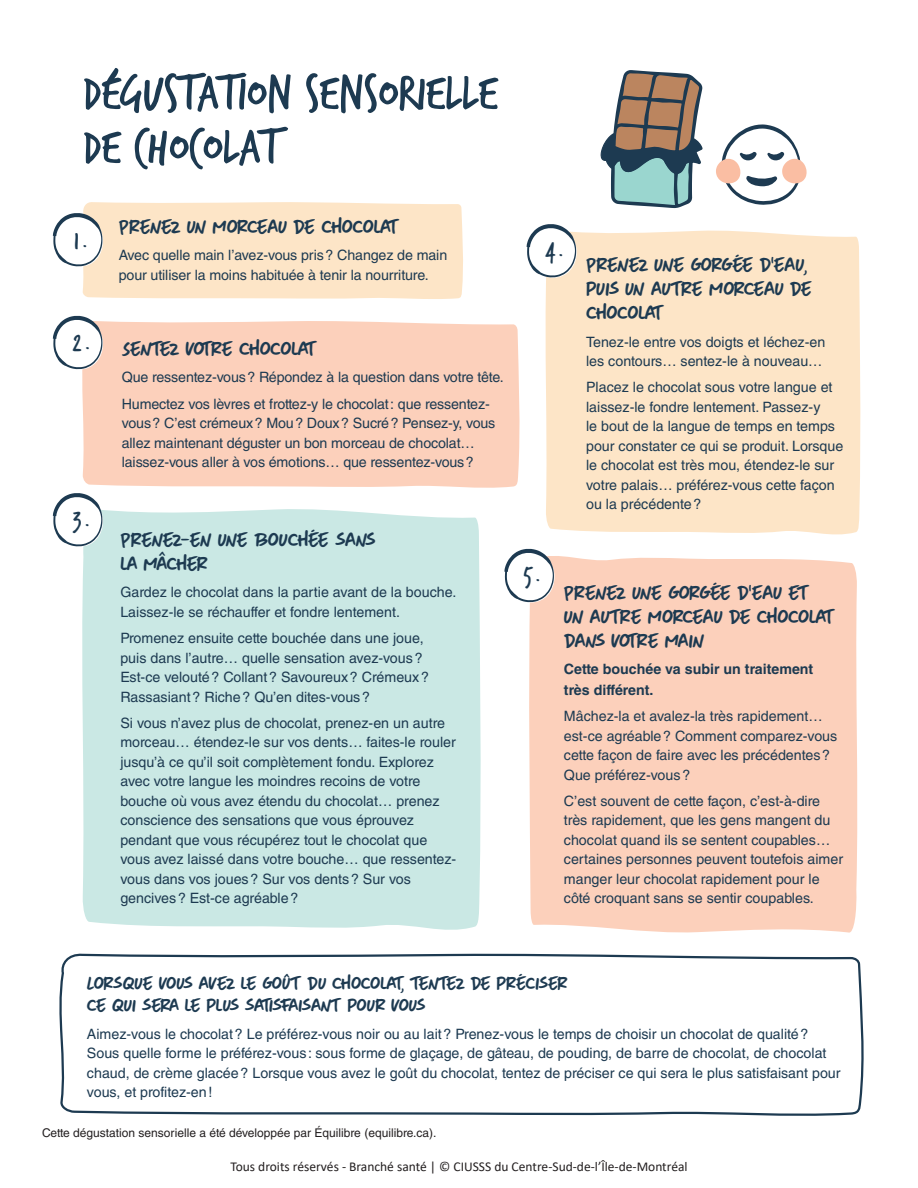
<style>
.page{position:relative;width:918px;height:1188px;background:#fff}
.page>*{position:absolute;margin:0;border:0;box-sizing:border-box;transform-origin:0 0}
.t1{font:52.5px/54px "Trash Hand";color:#1d3a51}
.t2{font:26.4px "Trash Hand";color:#1d3a51}
.puces{font:21px/24px "DK More Or Less";letter-spacing:-.05em;color:#1d3a51}
.puces-2{font:21px "DK More Or Less";letter-spacing:-.075em;color:#1d3a51}
.puces-3{font:19.5px/22.5px "DK More Or Less";letter-spacing:-.04em;color:#1d3a51}
.puces-4{font:14.25px/19.5px "Helvetica LT Std";color:#1d3a51}
.puces-5{font:700 14.25px/21px "Helvetica LT Std";color:#1d3a51}
.intertitre{font:13.5px "Calibri";color:#231f20}
.puces-6{font:12px "Helvetica LT Std";color:#231f20}
</style>
<div class="page">
<div style="left:545px;top:230px;width:316px;height:305px;background:#fde5c7"></div>
<div style="left:82px;top:321px;width:438px;height:167px;background:#fcd0bb"></div>
<div style="left:82px;top:509px;width:399px;height:421px;background:#cae8e4"></div>
<div style="left:529px;top:556px;width:329px;height:377px;background:#fcd0bb"></div>
<svg style="left:53px;top:202px;width:410px;height:97px;background:#fbe6cb"></svg>
<svg style="left:527px;top:224px;width:50px;height:54px"></svg>
<svg style="left:504px;top:549px;width:51px;height:54px"></svg>
<svg style="left:53px;top:316px;width:50px;height:54px"></svg>
<svg style="left:53px;top:493px;width:50px;height:54px"></svg>
<svg style="left:59px;top:953px;width:805px;height:163px"></svg>
<svg style="left:716px;top:124px;width:91px;height:81px"></svg>
<svg style="left:600px;top:70px;width:103px;height:138px"></svg>
<p class="t1" style="left:83px;top:68px;width:416px">DÉGUSTATION SENSORIELLE<br>DE CHOCOLAT</p>
<p class="t2" style="left:74px;top:228px;width:15px">1.</p>
<p class="t2" style="left:73px;top:330px;width:19px">2.</p>
<p class="t2" style="left:73px;top:507px;width:19px">3.</p>
<p class="puces" style="left:119px;top:215px;width:283px">Prenez un morceau de chocolat</p>
<p class="puces-4" style="left:119px;top:246px;width:330px">Avec quelle main l’avez-vous pris? Changez de main pour utiliser la moins habituée à tenir la nourriture.</p>
<p class="puces-2" style="left:122px;top:337px;width:197px">Sentez votre chocolat</p>
<p class="puces-4" style="left:122px;top:368px;width:384px">Que ressentez-vous? Répondez à la question dans votre tête.</p>
<p class="puces-4" style="left:122px;top:394px;width:375px">Humectez vos lèvres et frottez-y le chocolat: que ressentez&shy;vous? C’est crémeux? Mou? Doux? Sucré? Pensez-y, vous allez maintenant déguster un bon morceau de chocolat… laissez-vous aller à vos émotions… que ressentez-vous?</p>
<p class="puces" style="left:120px;top:528px;width:257px">Prenez-en une bouchée sans la mâcher</p>
<p class="puces-4" style="left:120px;top:582px;width:338px">Gardez le chocolat dans la partie avant de la bouche.<br>Laissez-le se réchauffer et fondre lentement.</p>
<p class="puces-4" style="left:120px;top:628px;width:310px">Promenez ensuite cette bouchée dans une joue, puis dans l’autre… quelle sensation avez-vous?<br>Est-ce velouté? Collant? Savoureux? Crémeux?<br>Rassasiant? Riche? Qu’en dites-vous?</p>
<p class="puces-4" style="left:120px;top:713px;width:337px">Si vous n’avez plus de chocolat, prenez-en un autre morceau… étendez-le sur vos dents… faites-le rouler jusqu’à ce qu’il soit complètement fondu. Explorez avec votre langue les moindres recoins de votre bouche où vous avez étendu du chocolat… prenez conscience des sensations que vous éprouvez pendant que vous récupérez tout le chocolat que vous avez laissé dans votre bouche… que ressentez&shy;vous dans vos joues? Sur vos dents? Sur vos gencives? Est-ce agréable?</p>
<p class="t2" style="left:546px;top:237px;width:20px">4.</p>
<p class="puces" style="left:586px;top:253px;width:228px">Prenez une gorgée d’eau, puis un autre morceau de chocolat</p>
<p class="puces-4" style="left:586px;top:332px;width:241px">Tenez-le entre vos doigts et léchez-en les contours… sentez-le à nouveau…</p>
<p class="puces-4" style="left:586px;top:378px;width:259px">Placez le chocolat sous votre langue et laissez-le fondre lentement. Passez-y<br>le bout de la langue de temps en temps pour constater ce qui se produit. Lorsque le chocolat est très mou, étendez-le sur votre palais… préférez-vous cette façon ou la précédente?</p>
<p class="t2" style="left:523px;top:562px;width:19px">5.</p>
<p class="puces" style="left:564px;top:580px;width:273px">Prenez une gorgée d’eau et<br>un autre morceau de chocolat dans votre main</p>
<p class="puces-5" style="left:564px;top:658px;width:251px">Cette bouchée va subir un traitement très différent.</p>
<p class="puces-4" style="left:564px;top:706px;width:275px">Mâchez-la et avalez-la très rapidement… est-ce agréable? Comment comparez-vous cette façon de faire avec les précédentes?<br>Que préférez-vous?</p>
<p class="puces-4" style="left:564px;top:791px;width:281px">C’est souvent de cette façon, c’est-à-dire très rapidement, que les gens mangent du chocolat quand ils se sentent coupables… certaines personnes peuvent toutefois aimer manger leur chocolat rapidement pour le côté croquant sans se sentir coupables.</p>
<p class="puces-3" style="left:87px;top:972px;width:482px">Lorsque vous avez le goût du chocolat, tentez de préciser ce qui sera le plus satisfaisant pour vous</p>
<p class="puces-4" style="left:87px;top:1024px;width:755px">Aimez-vous le chocolat? Le préférez-vous noir ou au lait? Prenez-vous le temps de choisir un chocolat de qualité?<br>Sous quelle forme le préférez-vous : sous forme de glaçage, de gâteau, de pouding, de barre de chocolat, de chocolat chaud, de crème glacée? Lorsque vous avez le goût du chocolat, tentez de préciser ce qui sera le plus satisfaisant pour vous, et profitez-en!</p>
<p class="puces-6" style="left:42px;top:1126px;width:396px">Cette dégustation sensorielle a été développée par Équilibre (equilibre.ca).</p>
<p class="intertitre" style="left:230px;top:1157px;width:459px">Tous droits réservés - Branché santé | © CIUSSS du Centre-Sud-de-l’Île-de-Montréal</p>
</div>
